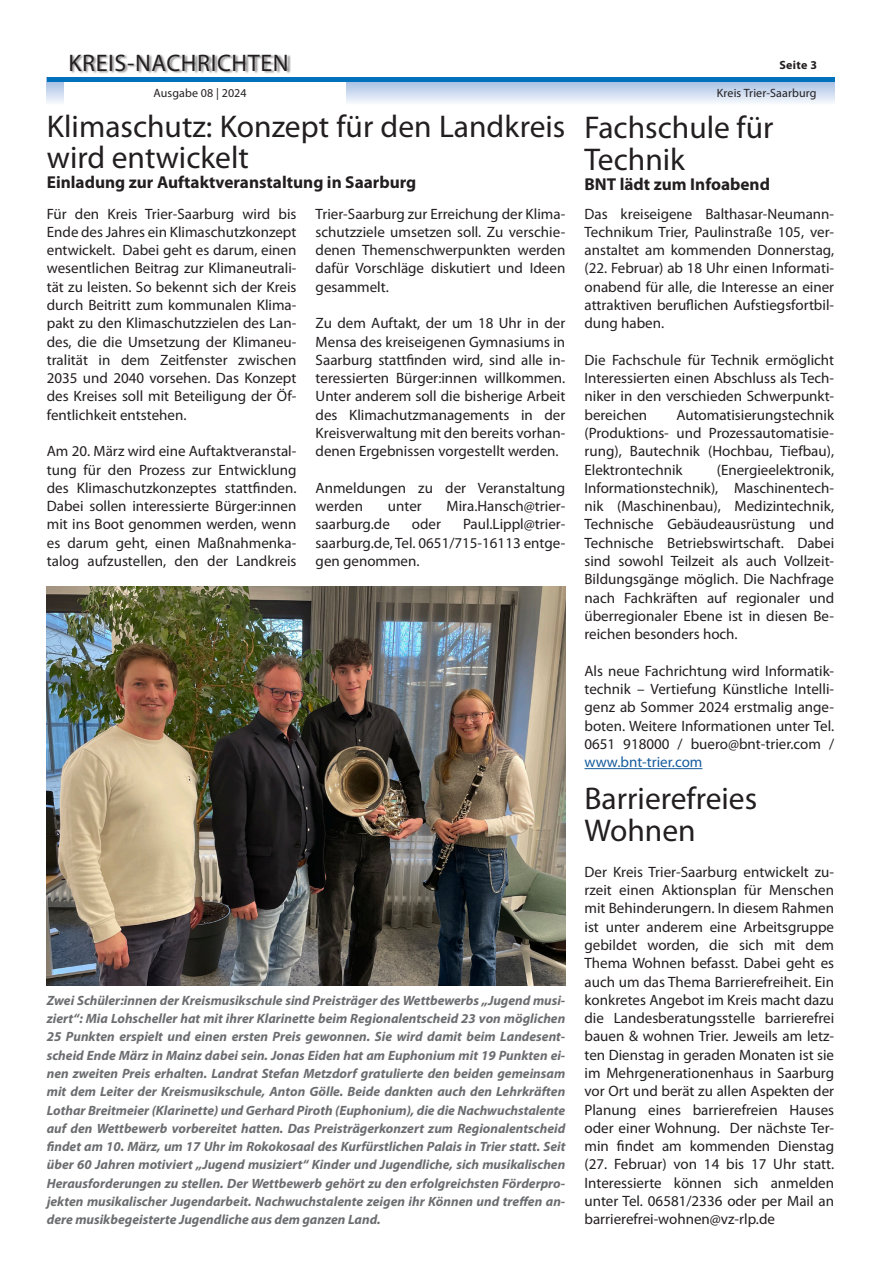
<style>
.page{position:relative;width:881px;height:1263px;background:#fff}
.page>*{position:absolute;margin:0;border:0;box-sizing:border-box;transform-origin:0 0}
.Headline{font:31.5px/31.5px "Myriad Pro";color:#231f20}
.t1{font:24px "Myriad Pro";letter-spacing:.025em;color:#231f20}
.Headline-2{font:700 17.25px "Myriad Pro";color:#231f20}
.Subline{font:700 17.25px "Myriad Pro";color:#231f20}
.Fließtext{font:15px/18.3px "Myriad Pro";color:#231f20;text-align:justify}
.Bilduntertitel{font:italic 700 13.5px/18.3px "Myriad Pro";color:#6c6d70;text-align:justify}
.t2{font:12px "Myriad Pro";letter-spacing:.01em;color:#231f20}
.t3{font:700 12px "Myriad Pro";letter-spacing:.025em;color:#231f20}
.s1{color:#175d9e}
</style>
<div class="page">
<svg style="left:47px;top:82px;width:786px;height:21px;background:#cedbef"></svg>
<div style="left:64px;top:0;width:281px;height:113px;background:#fff"></div>
<div style="left:71px;top:54px;width:220px;height:20px;background:#231f20;opacity:.5"></div>
<hr style="left:47px;top:78px;width:786px;height:4px;background:#0072bc">
<img style="left:47px;top:586px;width:518px;height:399px">
<hr style="left:584px;top:768px;width:118px;height:1px;background:#175d9e">
<h2 class="t1" style="left:68px;top:48px;width:221px">KREIS-NACHRICHTEN</h2>
<p class="t2" style="left:153px;top:86px;width:95px">Ausgabe 08 | 2024</p>
<p class="Headline" style="left:47px;top:110px;width:520px">Klimaschutz: Konzept für den Landkreis wird entwickelt</p>
<p class="Headline-2" style="left:47px;top:171px;width:371px">Einladung zur Auftaktveranstaltung in Saarburg</p>
<p class="Fließtext" style="left:47px;top:204px;width:251px">Für den Kreis Trier-Saarburg wird bis Ende des Jahres ein Klimaschutzkonzept entwickelt. Dabei geht es darum, einen wesentlichen Beitrag zur Klimaneutrali&shy;tät zu leisten. So bekennt sich der Kreis durch Beitritt zum kommunalen Klima&shy;pakt zu den Klimaschutzzielen des Lan&shy;des, die die Umsetzung der Klimaneu&shy;tralität in dem Zeitfenster zwischen 2035 und 2040 vorsehen. Das Konzept des Kreises soll mit Beteiligung der Öf&shy;fentlichkeit entstehen.</p>
<p class="Fließtext" style="left:47px;top:442px;width:251px">Am 20. März wird eine Auftaktveranstal&shy;tung für den Prozess zur Entwicklung des Klimaschutzkonzeptes stattfinden.<br>Dabei sollen interessierte Bürger:innen mit ins Boot genommen werden, wenn es darum geht, einen Maßnahmenka&shy;talog aufzustellen, den der Landkreis</p>
<p class="Fließtext" style="left:315px;top:204px;width:251px">Trier-Saarburg zur Erreichung der Klima&shy;schutzziele umsetzen soll. Zu verschie&shy;denen Themenschwerpunkten werden dafür Vorschläge diskutiert und Ideen gesammelt.</p>
<p class="Fließtext" style="left:315px;top:314px;width:251px">Zu dem Auftakt, der um 18 Uhr in der Mensa des kreiseigenen Gymnasiums in Saarburg stattfinden wird, sind alle in&shy;teressierten Bürger:innen willkommen.<br>Unter anderem soll die bisherige Arbeit des Klimachutzmanagements in der Kreisverwaltung mit den bereits vorhan&shy;denen Ergebnissen vorgestellt werden.</p>
<p class="Fließtext" style="left:315px;top:478px;width:251px">Anmeldungen zu der Veranstaltung werden</p>
<p class="Fließtext" style="left:388px;top:497px;width:35px">unter</p>
<p class="Fließtext" style="left:446px;top:497px;width:120px">Mira.Hansch@trier-</p>
<p class="Fließtext" style="left:315px;top:515px;width:76px">saarburg.de</p>
<p class="Fließtext" style="left:412px;top:515px;width:31px">oder</p>
<p class="Fließtext" style="left:315px;top:515px;width:251px;text-indent:147px">Paul.Lippl@trier&shy;saarburg.de, Tel. 0651/715-16113 entge&shy;gen genommen.</p>
<p class="Bilduntertitel" style="left:47px;top:991px;width:520px">Zwei Schüler:innen der Kreismusikschule sind Preisträger des Wettbewerbs „Jugend musi&shy;ziert“: Mia Lohscheller hat mit ihrer Klarinette beim Regionalentscheid 23 von möglichen 25 Punkten erspielt und einen ersten Preis gewonnen. Sie wird damit beim Landesent&shy;scheid Ende März in Mainz dabei sein. Jonas Eiden hat am Euphonium mit 19 Punkten ei&shy;nen zweiten Preis erhalten. Landrat Stefan Metzdorf gratulierte den beiden gemeinsam mit dem Leiter der Kreismusikschule, Anton Gölle. Beide dankten auch den Lehrkräften Lothar Breitmeier (Klarinette) und Gerhard Piroth (Euphonium), die die Nachwuchstalente auf den Wettbewerb vorbereitet hatten. Das Preisträgerkonzert zum Regionalentscheid findet am 10. März, um 17 Uhr im Rokokosaal des Kurfürstlichen Palais in Trier statt. Seit über 60 Jahren motiviert „Jugend musiziert“ Kinder und Jugendliche, sich musikalischen Herausforderungen zu stellen. Der Wettbewerb gehört zu den erfolgreichsten Förderpro&shy;jekten musikalischer Jugendarbeit. Nachwuchstalente zeigen ihr Können und treffen an&shy;dere musikbegeisterte Jugendliche aus dem ganzen Land.</p>
<p class="t3" style="left:779px;top:57px;width:39px">Seite 3</p>
<p class="t2" style="left:716px;top:86px;width:101px">Kreis Trier-Saarburg</p>
<p class="Headline" style="left:584px;top:112px;width:190px">Fachschule für</p>
<p class="Headline" style="left:584px;top:143px;width:102px">Technik</p>
<p class="Subline" style="left:584px;top:173px;width:187px">BNT lädt zum Infoabend</p>
<p class="Fließtext" style="left:584px;top:204px;width:251px">Das kreiseigene Balthasar-Neumann-Technikum Trier, Paulinstraße 105, ver&shy;anstaltet am kommenden Donnerstag, (22. Februar) ab 18 Uhr einen Informati&shy;onabend für alle, die Interesse an einer attraktiven beruflichen Aufstiegsfortbil&shy;dung haben.</p>
<p class="Fließtext" style="left:584px;top:350px;width:251px">Die Fachschule für Technik ermöglicht Interessierten einen Abschluss als Tech&shy;niker in den verschieden Schwerpunkt&shy;bereichen</p>
<p class="Fließtext" style="left:584px;top:405px;width:251px;text-indent:92px">Automatisierungstechnik (Produktions- und Prozessautomatisie&shy;rung), Bautechnik (Hochbau, Tiefbau), Elektrontechnik</p>
<p class="Fließtext" style="left:584px;top:460px;width:251px;text-indent:132px">(Energieelektronik, Informationstechnik), Maschinentech&shy;nik (Maschinenbau), Medizintechnik, Technische Gebäudeausrüstung und Technische Betriebswirtschaft. Dabei sind sowohl Teilzeit als auch Vollzeit-Bildungsgänge möglich. Die Nachfrage nach Fachkräften auf regionaler und überregionaler Ebene ist in diesen Be&shy;reichen besonders hoch.</p>
<p class="Fließtext" style="left:584px;top:661px;width:251px">Als neue Fachrichtung wird Informatik&shy;technik – Vertiefung Künstliche Intelli&shy;genz ab Sommer 2024 erstmalig ange&shy;boten. Weitere Informationen unter Tel.<br>0651 918000 / buero@bnt-trier.com / <span class="s1">www.bnt-trier.com</span></p>
<p class="Headline" style="left:584px;top:783px;width:174px">Barrierefreies</p>
<p class="Headline" style="left:584px;top:814px;width:113px">Wohnen</p>
<p class="Fließtext" style="left:584px;top:862px;width:251px">Der Kreis Trier-Saarburg entwickelt zu&shy;rzeit einen Aktionsplan für Menschen mit Behinderungern. In diesem Rahmen ist unter anderem eine Arbeitsgruppe gebildet worden, die sich mit dem Thema Wohnen befasst. Dabei geht es auch um das Thema Barrierefreiheit. Ein konkretes Angebot im Kreis macht dazu die Landesberatungsstelle barrierefrei bauen &amp; wohnen Trier. Jeweils am letz&shy;ten Dienstag in geraden Monaten ist sie im Mehrgenerationenhaus in Saarburg vor Ort und berät zu allen Aspekten der Planung eines barrierefreien Hauses oder einer Wohnung. Der nächste Ter&shy;min findet am kommenden Dienstag (27. Februar) von 14 bis 17 Uhr statt.<br>Interessierte können sich anmelden unter Tel. 06581/2336 oder per Mail an barrierefrei-wohnen@vz-rlp.de</p>
</div>
